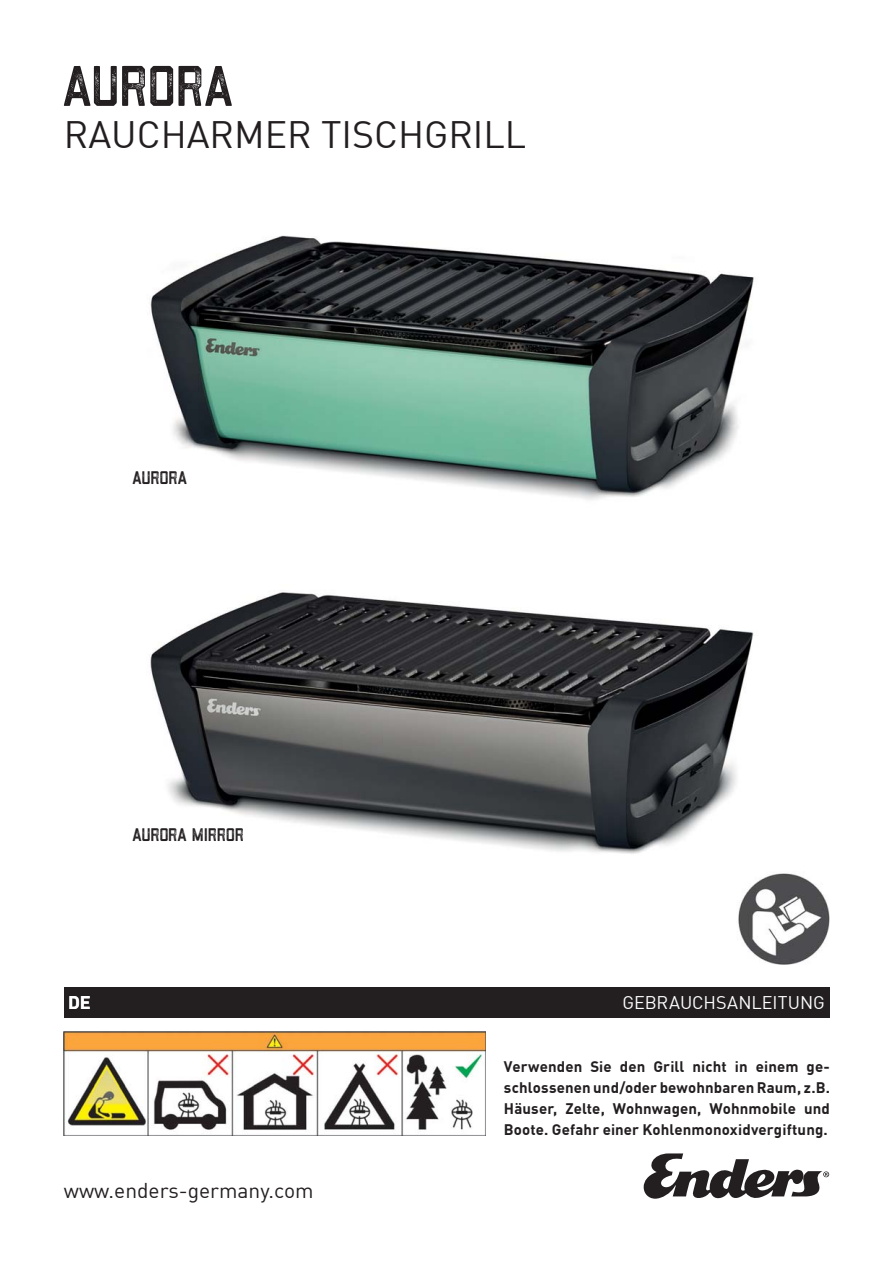
<style>
.page{position:relative;width:893px;height:1263px;background:#fff}
.page>*{position:absolute;margin:0;border:0;box-sizing:border-box;transform-origin:0 0}
.t1{font:75px "Draught Sans Serif Textured Regular";letter-spacing:.01em;color:#231f20}
.t2{font:37.5px "DIN Offc";color:#231f20}
.t3{font:24px "Draught Sans Serif Textured Regular";letter-spacing:.005em;color:#231f20}
.t4{font:21px "DIN Offc";color:#231f20}
.t5{font:18px "DIN Offc";letter-spacing:-.005em;color:#fff}
.t6{font:700 18px "DIN Offc";color:#fff}
.t7{font:700 15px/21px "DIN Offc";letter-spacing:.01em;color:#231f20;text-align:justify}
</style>
<div class="page">
<svg style="left:644px;top:1153px;width:185px;height:46px"></svg>
<div style="left:64px;top:987px;width:765px;height:30px;background:#231f20"></div>
<img style="left:150px;top:235px;width:604px;height:265px">
<img style="left:64px;top:1032px;width:422px;height:104px">
<img style="left:150px;top:592px;width:604px;height:262px">
<img style="left:738px;top:873px;width:92px;height:92px">
<h1 class="t1" style="left:64px;top:36px;width:174px">AURORA</h1>
<h2 class="t2" style="left:64px;top:109px;width:464px">RAUCHARMER TISCHGRILL</h2>
<h3 class="t3" style="left:133px;top:461px;width:57px">AURORA</h3>
<h3 class="t3" style="left:133px;top:818px;width:113px">AURORA MIRROR</h3>
<p class="t6" style="left:68px;top:990px;width:24px">DE</p>
<p class="t5" style="left:622px;top:990px;width:204px">GEBRAUCHSANLEITUNG</p>
<h3 class="t4" style="left:64px;top:1176px;width:251px">www.enders-germany.com</h3>
<p class="t7" style="left:504px;top:1055px;width:328px">Verwenden Sie den Grill nicht in einem ge&shy;schlossenen und/oder bewohnbaren Raum, z.B.<br>Häuser, Zelte, Wohnwagen, Wohnmobile und Boote. Gefahr einer Kohlenmonoxidvergiftung.</p>
</div>
